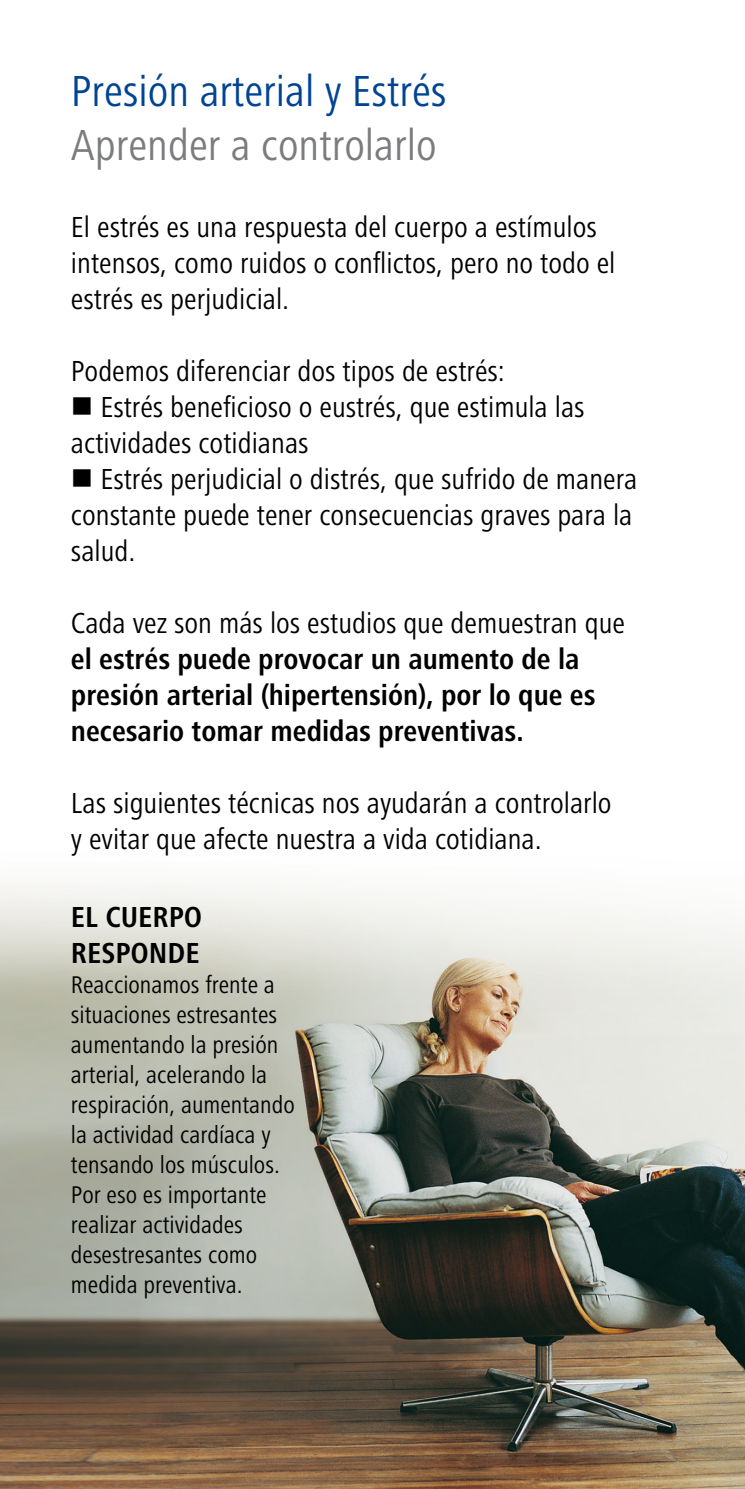
<style>
.page{position:relative;width:745px;height:1489px;background:#fff}
.page>*{position:absolute;margin:0;border:0;box-sizing:border-box;transform-origin:0 0}
.t1{font:45px "Hartmann";color:#004494}
.t2{font:45px "Hartmann";color:#7b7c7e}
.t3{font:30px/36px "Hartmann";color:#000}
.t4{font:700 30px/36px "Hartmann";color:#000}
.t5{font:25px/30px "Hartmann";color:#000}
</style>
<div class="page">
<img style="left:0;top:885px;width:744px;height:603px">
<h1 class="t1" style="left:71px;top:66px;width:377px">Presión arterial y Estrés</h1>
<h1 class="t2" style="left:71px;top:120px;width:367px">Aprender a controlarlo</h1>
<p class="t3" style="left:71px;top:209px;width:545px">El estrés es una respuesta del cuerpo a estímulos intensos, como ruidos o conflictos, pero no todo el estrés es perjudicial.</p>
<p class="t3" style="left:71px;top:353px;width:435px">Podemos diferenciar dos tipos de estrés:</p>
<p class="t3" style="left:71px;top:389px;width:515px">■ Estrés beneficioso o eustrés, que estimula las actividades cotidianas</p>
<p class="t3" style="left:71px;top:461px;width:567px">■ Estrés perjudicial o distrés, que sufrido de manera constante puede tener consecuencias graves para la salud.</p>
<p class="t3" style="left:71px;top:605px;width:555px">Cada vez son más los estudios que demuestran que</p>
<p class="t4" style="left:71px;top:641px;width:525px">el estrés puede provocar un aumento de la presión arterial (hipertensión), por lo que es necesario tomar medidas preventivas.</p>
<p class="t3" style="left:71px;top:785px;width:542px">Las siguientes técnicas nos ayudarán a controlarlo y evitar que afecte nuestra a vida cotidiana.</p>
<p class="t4" style="left:71px;top:899px;width:133px">EL CUERPO<br>RESPONDE</p>
<p class="t5" style="left:71px;top:970px;width:225px">Reaccionamos frente a situaciones estresantes aumentando la presión arterial, acelerando la respiración, aumentando la actividad cardíaca y tensando los músculos.<br>Por eso es importante realizar actividades desestresantes como medida preventiva.</p>
</div>
